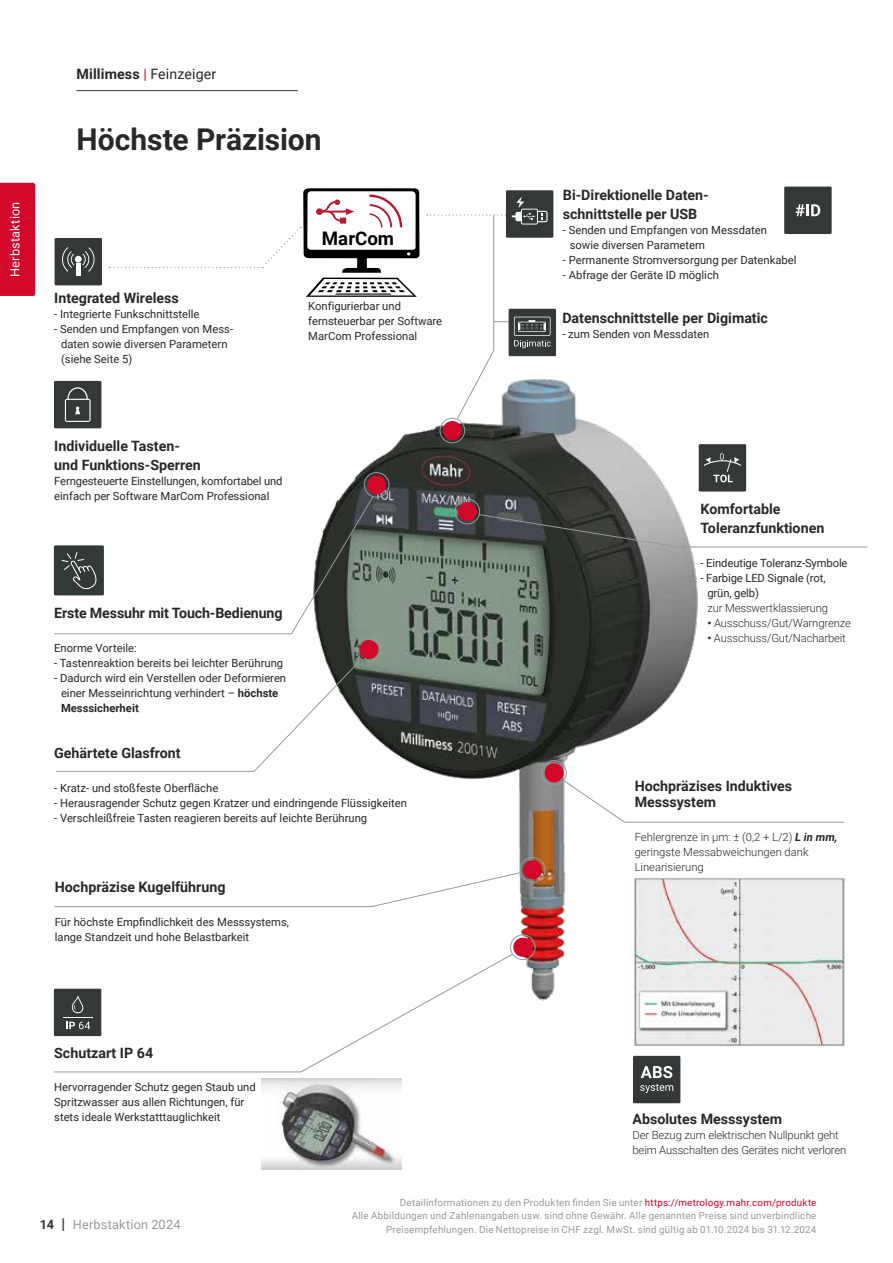
<style>
.page{position:relative;width:893px;height:1263px;background:#fff}
.page>*{position:absolute;margin:0;border:0;box-sizing:border-box;transform-origin:0 0}
.t1{font:700 30px "Roboto";letter-spacing:-.005em;color:#282827}
.t2{font:700 18.75px "Roboto";color:#000}
.t3{font:700 14.25px/18.8px "Roboto";color:#282827}
.t4{font:14.25px "Roboto";letter-spacing:.01em;color:#282827}
.t5{font:12.75px "Roboto";letter-spacing:.015em;color:#969b9e}
.t6{font:12.75px "Roboto";letter-spacing:.015em;color:#fff}
.t7{font:11.25px/15px "Roboto";color:#282827}
.t8{font:300 11.25px/15px "Roboto";letter-spacing:-.01em;color:#282827}
.t9{font:9.75px/13.5px "Roboto";letter-spacing:.025em;color:#969b9e;text-align:right}
.s1{font-weight:700}
.s2{color:#d3072a}
.s3{font-weight:700;font-style:italic}
.s4{font-weight:700;color:#32383d}
.s5{font-weight:700;font-size:15px;color:#32383d}
</style>
<div class="page">
<div style="left:0;top:183px;width:35px;height:113px;background:#d3072a"></div>
<img style="left:234px;top:354px;width:465px;height:647px">
<img style="left:261px;top:1078px;width:140px;height:91px">
<svg style="left:54px;top:871px;width:468px;height:36px"></svg>
<svg style="left:53px;top:953px;width:461px;height:120px"></svg>
<svg style="left:109px;top:188px;width:310px;height:109px"></svg>
<div style="left:364px;top:472px;width:25px;height:26px;border:1px solid #969b9e;border-radius:50%"></div>
<div style="left:367px;top:475px;width:19px;height:19px;background:#d3072a;border-radius:50%"></div>
<div style="left:356px;top:637px;width:26px;height:25px;border:1px solid #969b9e;border-radius:50%"></div>
<div style="left:359px;top:640px;width:19px;height:19px;background:#d3072a;border-radius:50%"></div>
<svg style="left:53px;top:495px;width:321px;height:140px"></svg>
<div style="left:55px;top:238px;width:47px;height:47px;background:#343839"></div>
<div style="left:76px;top:264px;width:5px;height:12px;background:#fff"></div>
<svg style="left:62px;top:247px;width:33px;height:25px"></svg>
<div style="left:54px;top:381px;width:47px;height:47px;background:#343839"></div>
<svg style="left:65px;top:387px;width:26px;height:35px"></svg>
<div style="left:510px;top:934px;width:26px;height:26px;border:1px solid #969b9e;border-radius:50%"></div>
<div style="left:513px;top:938px;width:19px;height:19px;background:#d3072a;border-radius:50%"></div>
<div style="left:520px;top:857px;width:25px;height:25px;border:1px solid #969b9e;border-radius:50%"></div>
<div style="left:523px;top:860px;width:19px;height:19px;background:#d3072a;border-radius:50%"></div>
<div style="left:506px;top:190px;width:47px;height:48px;background:#343839"></div>
<div style="left:509px;top:309px;width:47px;height:47px;background:#343839"></div>
<svg style="left:427px;top:197px;width:124px;height:223px"></svg>
<div style="left:784px;top:187px;width:48px;height:47px;background:#343839"></div>
<svg style="left:796px;top:204px;width:24px;height:12px"></svg>
<div style="left:440px;top:418px;width:25px;height:25px;border:1px solid #969b9e;border-radius:50%"></div>
<div style="left:443px;top:421px;width:19px;height:19px;background:#d3072a;border-radius:50%"></div>
<svg style="left:478px;top:513px;width:390px;height:35px"></svg>
<div style="left:699px;top:444px;width:47px;height:48px;background:#343839"></div>
<svg style="left:704px;top:453px;width:37px;height:29px"></svg>
<div style="left:455px;top:499px;width:25px;height:25px;border:1px solid #969b9e;border-radius:50%"></div>
<div style="left:458px;top:502px;width:19px;height:19px;background:#d3072a;border-radius:50%"></div>
<svg style="left:562px;top:779px;width:282px;height:44px"></svg>
<img style="left:628px;top:877px;width:218px;height:170px">
<div style="left:633px;top:1056px;width:47px;height:47px;background:#343839"></div>
<svg style="left:641px;top:1066px;width:31px;height:12px"></svg>
<svg style="left:640px;top:1084px;width:33px;height:9px"></svg>
<div style="left:541px;top:760px;width:26px;height:26px;border:1px solid #969b9e;border-radius:50%"></div>
<div style="left:544px;top:763px;width:20px;height:19px;background:#d3072a;border-radius:50%"></div>
<hr style="left:77px;top:90px;width:221px;height:1px;background:#32383d">
<div style="left:54px;top:989px;width:47px;height:47px;background:#343839"></div>
<svg style="left:63px;top:996px;width:29px;height:33px"></svg>
<svg style="left:55px;top:658px;width:307px;height:114px"></svg>
<p class="t6" style="left:6px;top:277px;width:77px;rotate:-90deg">Herbstaktion</p>
<p class="t4" style="left:77px;top:64px;width:141px"><span class="s1">Millimess</span> <span class="s2">|</span> Feinzeiger</p>
<h1 class="t1" style="left:77px;top:118px;width:247px">Höchste Präzision</h1>
<p class="t3" style="left:54px;top:288px;width:126px">Integrated Wireless</p>
<p class="t7" style="left:54px;top:306px;width:147px">- Integrierte Funkschnittstelle</p>
<p class="t7" style="left:61px;top:321px;width:174px;text-indent:-7px">- Senden und Empfangen von Mess&shy;daten sowie diversen Parametern (siehe Seite 5)</p>
<h2 class="t2" style="left:322px;top:225px;width:74px">MarCom</h2>
<p class="t7" style="left:308px;top:298px;width:135px">Konfigurierbar und fernsteuerbar per Software<br>MarCom Professional</p>
<p class="t3" style="left:54px;top:436px;width:148px">Individuelle Tasten&shy;und Funktions-Sperren</p>
<p class="t7" style="left:54px;top:473px;width:230px">Ferngesteuerte Einstellungen, komfortabel und einfach per Software MarCom Professional</p>
<p class="t3" style="left:54px;top:603px;width:230px">Erste Messuhr mit Touch-Bedienung</p>
<p class="t7" style="left:54px;top:640px;width:84px">Enorme Vorteile:</p>
<p class="t7" style="left:54px;top:655px;width:231px">- Tastenreaktion bereits bei leichter Berührung</p>
<p class="t7" style="left:61px;top:670px;width:227px;text-indent:-7px">- Dadurch wird ein Verstellen oder Deformieren einer Messeinrichtung verhindert – <span class="s1">höchste<br>Messsicherheit</span></p>
<p class="t3" style="left:54px;top:743px;width:128px">Gehärtete Glasfront</p>
<p class="t7" style="left:54px;top:780px;width:166px">- Kratz- und stoßfeste Oberfläche</p>
<p class="t7" style="left:54px;top:795px;width:354px">- Herausragender Schutz gegen Kratzer und eindringende Flüssigkeiten</p>
<p class="t7" style="left:54px;top:810px;width:315px">- Verschleißfreie Tasten reagieren bereits auf leichte Berührung</p>
<p class="t3" style="left:55px;top:877px;width:172px">Hochpräzise Kugelführung</p>
<p class="t7" style="left:55px;top:914px;width:236px">Für höchste Empfindlichkeit des Messsystems, lange Standzeit und hohe Belastbarkeit</p>
<p class="t3" style="left:563px;top:185px;width:147px">Bi-Direktionelle Daten&shy;schnittstelle per USB</p>
<p class="t7" style="left:570px;top:222px;width:199px;text-indent:-7px">- Senden und Empfangen von Messdaten sowie diversen Parametern</p>
<p class="t7" style="left:563px;top:252px;width:235px">- Permanente Stromversorgung per Datenkabel</p>
<p class="t7" style="left:563px;top:267px;width:158px">- Abfrage der Geräte ID möglich</p>
<p class="t3" style="left:562px;top:308px;width:207px">Datenschnittstelle per Digimatic</p>
<p class="t7" style="left:562px;top:326px;width:148px">- zum Senden von Messdaten</p>
<p class="t3" style="left:701px;top:499px;width:125px">Komfortable<br>Toleranzfunktionen</p>
<p class="t7" style="left:701px;top:555px;width:148px">- Eindeutige Toleranz-Symbole</p>
<p class="t7" style="left:707px;top:570px;width:120px;text-indent:-7px">- Farbige LED Signale (rot, grün, gelb)</p>
<p class="t8" style="left:707px;top:600px;width:122px">zur Messwertklassierung</p>
<p class="t8" style="left:707px;top:615px;width:145px"><span class="s1">•</span> Ausschuss/Gut/Warngrenze</p>
<p class="t8" style="left:707px;top:630px;width:140px"><span class="s1">•</span> Ausschuss/Gut/Nacharbeit</p>
<p class="t3" style="left:635px;top:777px;width:159px;line-height:15.8px">Hochpräzises Induktives<br>Messsystem</p>
<p class="t8" style="left:635px;top:829px;width:204px">Fehlergrenze in µm: ± (0,2 + L/2) <span class="s3">L in mm, </span>geringste Messabweichungen dank<br>Linearisierung</p>
<p class="t3" style="left:54px;top:1043px;width:101px">Schutzart IP 64</p>
<p class="t7" style="left:54px;top:1079px;width:203px">Hervorragender Schutz gegen Staub und<br>Spritzwasser aus allen Richtungen, für stets ideale Werkstatttauglichkeit</p>
<p class="t5" style="left:40px;top:1215px;width:142px"><span class="s4">14</span> <span class="s5">|</span> Herbstaktion 2024</p>
<p class="t3" style="left:632px;top:1109px;width:151px">Absolutes Messsystem</p>
<p class="t8" style="left:632px;top:1127px;width:215px">Der Bezug zum elektrischen Nullpunkt geht beim Ausschalten des Gerätes nicht verloren</p>
<p class="t9" style="left:352px;top:1195px;width:466px">Detailinformationen zu den Produkten finden Sie unter <span class="s2">https://metrology.mahr.com/produkte<br></span>Alle Abbildungen und Zahlenangaben usw. sind ohne Gewähr. Alle genannten Preise sind unverbindliche<br>Preisempfehlungen. Die Nettopreise in CHF zzgl. MwSt. sind gültig ab 01.10.2024 bis 31.12.2024</p>
</div>
